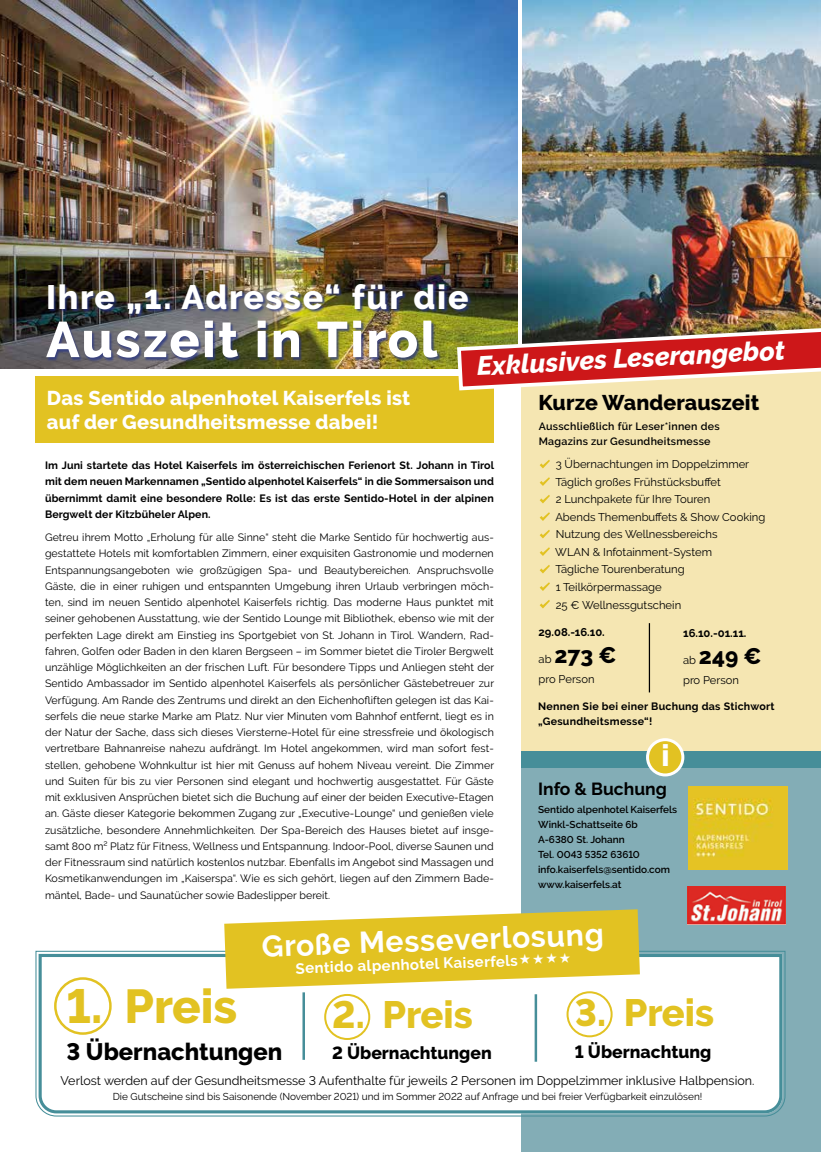
<style>
.page{position:relative;width:821px;height:1152px;background:#fff}
.page>*{position:absolute;margin:0;border:0;box-sizing:border-box;transform-origin:0 0}
.t1{font:800 50px "Raleway";letter-spacing:.05em;color:#fff}
.t2{font:800 47.5px "Raleway";color:#e2c222}
.t3{font:800 38px "Raleway";color:#e2c222}
.t4{font:800 33.75px "Raleway";letter-spacing:.05em;color:#fff}
.t5{font:700 30px "Raleway";color:#fff}
.t6{font:800 30px "Raleway";color:#fff}
.t7{font:italic 800 26.25px "Raleway";color:#fff}
.t8{font:800 23.75px "Raleway";color:#000}
.t9{font:800 22.5px "Raleway";color:#000}
.t10{font:800 21.25px "Raleway";letter-spacing:.005em;color:#000}
.t11{font:800 20px/24px "Raleway";letter-spacing:.01em;color:#fff}
.t12{font:800 17.5px "Raleway";color:#000}
.t13{font:700 17.5px "Raleway";color:#000}
.t14{font:700 15px "Raleway";color:#fff}
.t15{font:12.5px "Raleway";color:#000}
.t16{font:11.25px/17.5px "Raleway";color:#000}
.t17{font:700 11.25px "Raleway";color:#000}
.t18{font:11.12px "Raleway";color:#000}
.t19{font:10.62px/16.2px "Raleway";letter-spacing:.005em;color:#000;text-align:justify}
.t20{font:700 10.62px/16.2px "Raleway";letter-spacing:.015em;color:#000;text-align:justify}
.t21{font:600 10.62px/15px "Raleway";letter-spacing:.025em;color:#000}
.t22{font:600 10px/15px "Raleway";color:#000}
.t23{font:10px "Raleway";color:#000}
.s1{font-weight:400;font-size:11.12px}
</style>
<div class="page">
<img style="left:0;top:0;width:517px;height:369px">
<img style="left:522px;top:0;width:298px;height:325px">
<div style="left:521px;top:755px;width:299px;height:397px;background:#83adb6"></div>
<div style="left:521px;top:363px;width:299px;height:393px;background:#f5e6b2"></div>
<svg style="left:35px;top:950px;width:750px;height:167px;background:#89b5bd"></svg>
<svg style="left:37px;top:952px;width:746px;height:163px"></svg>
<div style="left:46px;top:284px;width:425px;height:78px;background:#283583;opacity:.75"></div>
<div style="left:35px;top:376px;width:458px;height:67px;background:#e2c222"></div>
<svg style="left:455px;top:325px;width:365px;height:67px"></svg>
<div style="left:54px;top:977px;width:58px;height:57px;border:2px solid #e2c222;border-radius:50%"></div>
<div style="left:324px;top:994px;width:46px;height:46px;border:2px solid #e2c222;border-radius:50%"></div>
<div style="left:566px;top:991px;width:46px;height:46px;border:2px solid #e2c222;border-radius:50%"></div>
<hr style="left:302px;top:992px;width:3px;height:67px;background:#468e99">
<hr style="left:534px;top:994px;width:3px;height:67px;background:#468e99">
<img style="left:687px;top:886px;width:98px;height:38px">
<div style="left:521px;top:750px;width:299px;height:17px;background:#468e99"></div>
<div style="left:647px;top:739px;width:35px;height:36px;background:#e2c222;border-radius:50%"></div>
<div style="left:645px;top:738px;width:39px;height:38px;border:3px solid #fff;border-radius:50%"></div>
<img style="left:688px;top:786px;width:98px;height:83px">
<hr style="left:648px;top:623px;width:1px;height:69px;background:#000">
<svg style="left:539px;top:460px;width:10px;height:8px"></svg>
<svg style="left:539px;top:477px;width:10px;height:9px"></svg>
<svg style="left:539px;top:495px;width:10px;height:8px"></svg>
<svg style="left:539px;top:512px;width:10px;height:9px"></svg>
<svg style="left:539px;top:530px;width:10px;height:8px"></svg>
<svg style="left:539px;top:547px;width:10px;height:9px"></svg>
<svg style="left:539px;top:565px;width:10px;height:8px"></svg>
<svg style="left:539px;top:582px;width:10px;height:9px"></svg>
<svg style="left:539px;top:600px;width:10px;height:8px"></svg>
<svg style="left:224px;top:909px;width:415px;height:79px;background:#e6cc49"></svg>
<h3 class="t4" style="left:46px;top:278px;width:423px">Ihre „1. Adresse“ für die</h3>
<h1 class="t1" style="left:46px;top:311px;width:393px">Auszeit in Tirol</h1>
<h3 class="t11" style="left:47px;top:386px;width:365px">Das Sentido alpenhotel Kaiserfels ist auf der Gesundheitsmesse dabei!</h3>
<h3 class="t7" style="left:476px;top:351px;width:310px;rotate:-3deg">Exklusives Leserangebot</h3>
<h3 class="t10" style="left:538px;top:390px;width:222px">Kurze Wanderauszeit</h3>
<p class="t21" style="left:538px;top:419px;width:182px">Ausschließlich für Leser*innen des<br>Magazins zur Gesundheitsmesse</p>
<p class="t20" style="left:45px;top:457px;width:450px">Im Juni startete das Hotel Kaiserfels im österreichischen Ferienort St. Johann in Tirol mit dem neuen Markennamen „Sentido alpenhotel Kaiserfels“ in die Sommersaison und übernimmt damit eine besondere Rolle: Es ist das erste Sentido-Hotel in der alpinen Bergwelt der Kitzbüheler Alpen.</p>
<p class="t19" style="left:45px;top:529px;width:450px">Getreu ihrem Motto „Erholung für alle Sinne“ steht die Marke Sentido für hochwertig aus&shy;gestattete Hotels mit komfortablen Zimmern, einer exquisiten Gastronomie und modernen Entspannungsangeboten wie großzügigen Spa- und Beautybereichen. Anspruchsvolle Gäste, die in einer ruhigen und entspannten Umgebung ihren Urlaub verbringen möch&shy;ten, sind im neuen Sentido alpenhotel Kaiserfels richtig. Das moderne Haus punktet mit seiner gehobenen Ausstattung, wie der Sentido Lounge mit Bibliothek, ebenso wie mit der perfekten Lage direkt am Einstieg ins Sportgebiet von St. Johann in Tirol. Wandern, Rad&shy;fahren, Golfen oder Baden in den klaren Bergseen – im Sommer bietet die Tiroler Bergwelt unzählige Möglichkeiten an der frischen Luft. Für besondere Tipps und Anliegen steht der Sentido Ambassador im Sentido alpenhotel Kaiserfels als persönlicher Gästebetreuer zur Verfügung. Am Rande des Zentrums und direkt an den Eichenhofliften gelegen ist das Kai&shy;serfels die neue starke Marke am Platz. Nur vier Minuten vom Bahnhof entfernt, liegt es in der Natur der Sache, dass sich dieses Viersterne-Hotel für eine stressfreie und ökologisch vertretbare Bahnanreise nahezu aufdrängt. Im Hotel angekommen, wird man sofort fest&shy;stellen, gehobene Wohnkultur ist hier mit Genuss auf hohem Niveau vereint. Die Zimmer und Suiten für bis zu vier Personen sind elegant und hochwertig ausgestattet. Für Gäste mit exklusiven Ansprüchen bietet sich die Buchung auf einer der beiden Executive-Etagen an. Gäste dieser Kategorie bekommen Zugang zur „Executive-Lounge“ und genießen viele zusätzliche, besondere Annehmlichkeiten. Der Spa-Bereich des Hauses bietet auf insge&shy;samt 800 m² Platz für Fitness, Wellness und Entspannung. Indoor-Pool, diverse Saunen und der Fitnessraum sind natürlich kostenlos nutzbar. Ebenfalls im Angebot sind Massagen und Kosmetikanwendungen im „Kaiserspa“. Wie es sich gehört, liegen auf den Zimmern Bade&shy;mäntel, Bade- und Saunatücher sowie Badeslipper bereit.</p>
<p class="t16" style="left:555px;top:456px;width:211px">3 Übernachtungen im Doppelzimmer<br>Täglich großes Frühstücksbuffet<br>2 Lunchpakete für Ihre Touren<br>Abends Themenbuffets &amp; Show Cooking<br>Nutzung des Wellnessbereichs<br>WLAN &amp; Infotainment-System<br>Tägliche Tourenberatung<br>1 Teilkörpermassage<br>25 € Wellnessgutschein</p>
<p class="t17" style="left:538px;top:625px;width:68px">29.08.-16.10.</p>
<h3 class="t9" style="left:538px;top:642px;width:79px"><span class="s1">ab</span> 273 €</h3>
<p class="t18" style="left:538px;top:673px;width:57px">pro Person</p>
<p class="t17" style="left:683px;top:626px;width:65px">16.10.-01.11.</p>
<h3 class="t9" style="left:683px;top:643px;width:80px"><span class="s1">ab</span> 249 €</h3>
<p class="t18" style="left:683px;top:674px;width:57px">pro Person</p>
<p class="t20" style="left:538px;top:699px;width:238px;line-height:15px">Nennen Sie bei einer Buchung das Stichwort „Gesundheitsmesse“!</p>
<h3 class="t6" style="left:661px;top:739px;width:10px">i</h3>
<h3 class="t13" style="left:538px;top:778px;width:130px">Info &amp; Buchung</h3>
<p class="t22" style="left:538px;top:802px;width:140px">Sentido alpenhotel Kaiserfels<br>Winkl-Schattseite 6b<br>A-6380 St. Johann<br>Tel. 0043 5352 63610 info.kaiserfels@sentido.com www.kaiserfels.at</p>
<h3 class="t5" style="left:261px;top:929px;width:343px;rotate:-2deg">Große Messeverlosung</h3>
<h3 class="t14" style="left:295px;top:959px;width:224px;rotate:-2deg">Sentido alpenhotel Kaiserfels</h3>
<h2 class="t2" style="left:66px;top:979px;width:172px">1. Preis</h2>
<h3 class="t8" style="left:66px;top:1038px;width:217px">3 Übernachtungen</h3>
<p class="t15" style="left:61px;top:1073px;width:695px">Verlost werden auf der Gesundheitsmesse 3 Aufenthalte für jeweils 2 Personen im Doppelzimmer inklusive Halbpension.</p>
<p class="t23" style="left:113px;top:1090px;width:591px">Die Gutscheine sind bis Saisonende (November 2021) und im Sommer 2022 auf Anfrage und bei freier Verfügbarkeit einzulösen!</p>
<h3 class="t3" style="left:574px;top:991px;width:141px">3. Preis</h3>
<h3 class="t12" style="left:574px;top:1041px;width:138px">1 Übernachtung</h3>
<h3 class="t3" style="left:332px;top:993px;width:142px">2. Preis</h3>
<h3 class="t12" style="left:332px;top:1043px;width:161px">2 Übernachtungen</h3>
</div>
